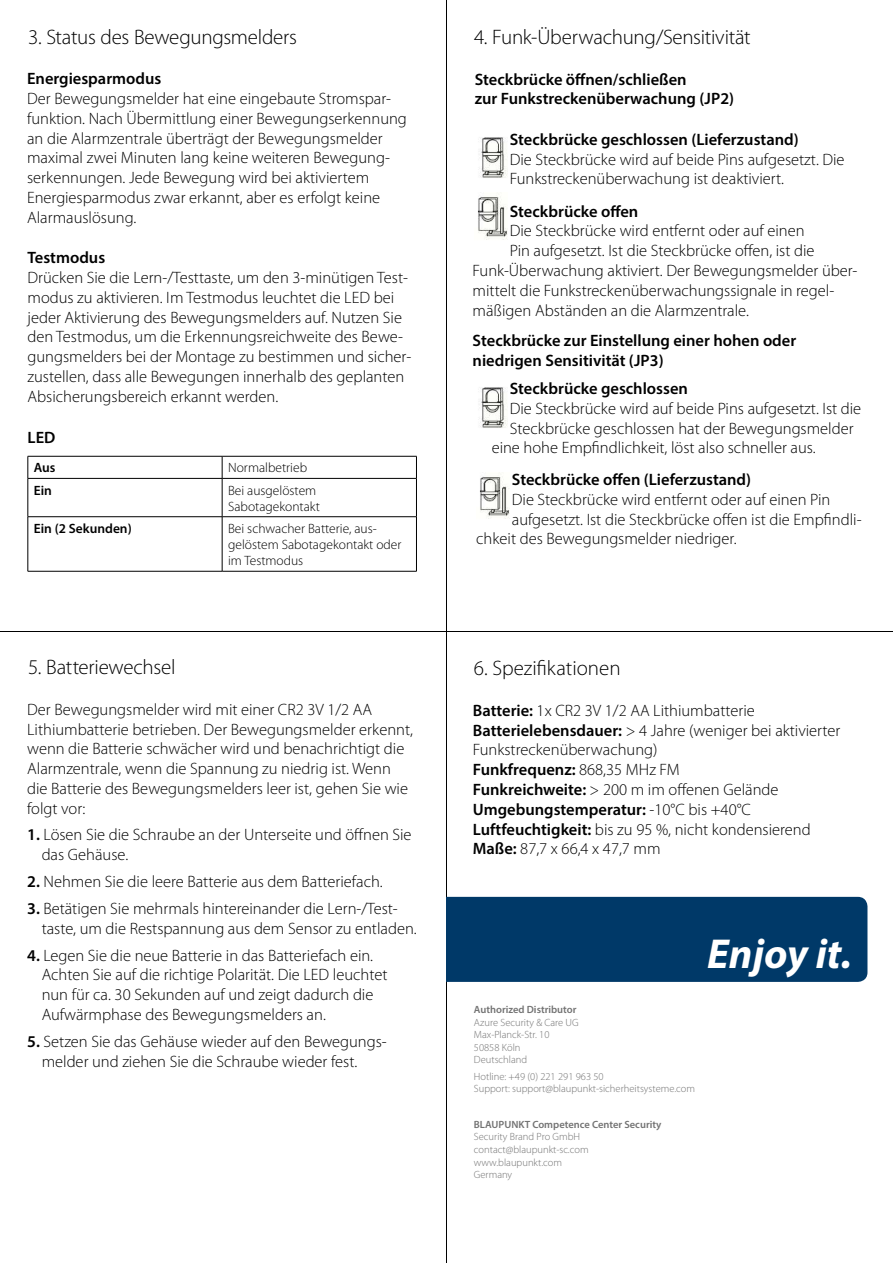
<style>
.page{position:relative;width:893px;height:1263px;background:#fff}
.page>*{position:absolute;margin:0;border:0;box-sizing:border-box;transform-origin:0 0}
.t1{font:italic 700 42px "Myriad Pro";color:#fff}
.t2{font:300 21px "Myriad Pro";letter-spacing:-.01em;color:#000}
.t3{font:300 16.5px/19.8px "Myriad Pro";color:#000}
.t4{font:600 16.5px/19.8px "Myriad Pro";color:#000}
.t5{font:300 13.5px/16.2px "Myriad Pro";color:#000}
.t6{font:600 13.5px "Myriad Pro";color:#000}
.t7{font:300 10.5px/12.6px "Myriad Pro";color:#737373}
.t8{font:600 10.5px "Myriad Pro";color:#737373}
.s1{font-weight:600}
</style>
<div class="page">
<hr style="left:446px;top:0;width:1px;height:1263px;background:#000">
<hr style="left:0;top:631px;width:893px;height:1px;background:#000">
<svg style="left:222px;top:457px;width:1px;height:21px"></svg>
<hr style="left:28px;top:478px;width:194px;height:1px;background:#000">
<hr style="left:222px;top:478px;width:195px;height:1px;background:#000">
<hr style="left:222px;top:479px;width:1px;height:37px;background:#000">
<hr style="left:28px;top:516px;width:194px;height:1px;background:#000">
<hr style="left:222px;top:516px;width:195px;height:1px;background:#000">
<hr style="left:222px;top:517px;width:1px;height:54px;background:#000">
<hr style="left:28px;top:456px;width:194px;height:1px;background:#000">
<svg style="left:28px;top:456px;width:1px;height:22px"></svg>
<hr style="left:222px;top:456px;width:195px;height:1px;background:#000">
<svg style="left:416px;top:456px;width:1px;height:22px"></svg>
<hr style="left:28px;top:479px;width:1px;height:37px;background:#000">
<hr style="left:416px;top:479px;width:1px;height:37px;background:#000">
<hr style="left:28px;top:517px;width:1px;height:54px;background:#000">
<hr style="left:416px;top:517px;width:1px;height:54px;background:#000">
<hr style="left:28px;top:571px;width:194px;height:1px;background:#000">
<hr style="left:222px;top:571px;width:195px;height:1px;background:#000">
<img style="left:480px;top:137px;width:28px;height:41px">
<img style="left:478px;top:194px;width:30px;height:46px">
<img style="left:480px;top:387px;width:28px;height:41px">
<img style="left:480px;top:474px;width:30px;height:45px">
<div style="left:379px;top:897px;width:488px;height:85px;background:#003968;border-radius:10px"></div>
<div style="left:378px;top:866px;width:68px;height:145px;background:#fff"></div>
<p class="t2" style="left:28px;top:27px;width:271px">3. Status des Bewegungsmelders</p>
<p class="t4" style="left:27px;top:70px;width:136px">Energiesparmodus</p>
<p class="t3" style="left:27px;top:89px;width:381px">Der Bewegungsmelder hat eine eingebaute Stromspar&shy;funktion. Nach Übermittlung einer Bewegungserkennung an die Alarmzentrale überträgt der Bewegungsmelder maximal zwei Minuten lang keine weiteren Bewegung&shy;serkennungen. Jede Bewegung wird bei aktiviertem Energiesparmodus zwar erkannt, aber es erfolgt keine Alarmauslösung.</p>
<p class="t4" style="left:28px;top:249px;width:79px">Testmodus</p>
<p class="t3" style="left:28px;top:268px;width:385px">Drücken Sie die Lern-/Testtaste, um den 3-minütigen Test&shy;modus zu aktivieren. Im Testmodus leuchtet die LED bei jeder Aktivierung des Bewegungsmelders auf. Nutzen Sie den Testmodus, um die Erkennungsreichweite des Bewe&shy;gungsmelders bei der Montage zu bestimmen und sicher&shy;zustellen, dass alle Bewegungen innerhalb des geplanten Absicherungsbereich erkannt werden.</p>
<p class="t4" style="left:28px;top:429px;width:29px">LED</p>
<p class="t6" style="left:34px;top:463px;width:23px">Aus</p>
<p class="t5" style="left:228px;top:460px;width:80px">Normalbetrieb</p>
<p class="t6" style="left:34px;top:485px;width:20px">Ein</p>
<p class="t5" style="left:228px;top:482px;width:93px">Bei ausgelöstem<br>Sabotagekontakt</p>
<p class="t6" style="left:34px;top:523px;width:99px">Ein (2 Sekunden)</p>
<p class="t5" style="left:228px;top:521px;width:175px">Bei schwacher Batterie, aus&shy;gelöstem Sabotagekontakt oder im Testmodus</p>
<p class="t2" style="left:474px;top:27px;width:278px">4. Funk-Überwachung/Sensitivität</p>
<p class="t4" style="left:475px;top:71px;width:261px">Steckbrücke öffnen/schließen<br>zur Funkstreckenüberwachung (JP2)</p>
<p class="t4" style="left:510px;top:131px;width:290px">Steckbrücke geschlossen (Lieferzustand)</p>
<p class="t3" style="left:510px;top:150px;width:336px">Die Steckbrücke wird auf beide Pins aufgesetzt. Die<br>Funkstreckenüberwachung ist deaktiviert.</p>
<p class="t4" style="left:510px;top:202px;width:130px">Steckbrücke offen</p>
<p class="t3" style="left:510px;top:222px;width:296px">Die Steckbrücke wird entfernt oder auf einen</p>
<p class="t3" style="left:510px;top:241px;width:306px">Pin aufgesetzt. Ist die Steckbrücke offen, ist die</p>
<p class="t3" style="left:473px;top:261px;width:386px">Funk-Überwachung aktiviert. Der Bewegungsmelder über-</p>
<p class="t3" style="left:473px;top:281px;width:363px">mittelt die Funkstreckenüberwachungssignale in regel-</p>
<p class="t3" style="left:473px;top:301px;width:278px">mäßigen Abständen an die Alarmzentrale.</p>
<p class="t4" style="left:473px;top:332px;width:325px">Steckbrücke zur Einstellung einer hohen oder niedrigen Sensitivität (JP3)</p>
<p class="t4" style="left:510px;top:380px;width:180px">Steckbrücke geschlossen</p>
<p class="t3" style="left:510px;top:399px;width:353px">Die Steckbrücke wird auf beide Pins aufgesetzt. Ist die</p>
<p class="t3" style="left:510px;top:419px;width:345px">Steckbrücke geschlossen hat der Bewegungsmelder</p>
<p class="t3" style="left:492px;top:439px;width:325px">eine hohe Empfindlichkeit, löst also schneller aus.</p>
<p class="t4" style="left:512px;top:471px;width:241px">Steckbrücke offen (Lieferzustand)</p>
<p class="t3" style="left:512px;top:490px;width:320px">Die Steckbrücke wird entfernt oder auf einen Pin</p>
<p class="t3" style="left:512px;top:510px;width:351px">aufgesetzt. Ist die Steckbrücke offen ist die Empfindli-</p>
<p class="t3" style="left:476px;top:530px;width:262px">chkeit des Bewegungsmelder niedriger.</p>
<p class="t2" style="left:28px;top:657px;width:149px">5. Batteriewechsel</p>
<p class="t3" style="left:27px;top:700px;width:387px">Der Bewegungsmelder wird mit einer CR2 3V 1/2 AA Lithiumbatterie betrieben. Der Bewegungsmelder erkennt, wenn die Batterie schwächer wird und benachrichtigt die Alarmzentrale, wenn die Spannung zu niedrig ist. Wenn die Batterie des Bewegungsmelders leer ist, gehen Sie wie folgt vor:</p>
<p class="t3" style="left:473px;top:701px;width:369px"><span class="s1">Batterie:</span> 1x CR2 3V 1/2 AA Lithiumbatterie <span class="s1">Batterielebensdauer:</span> &gt; 4 Jahre (weniger bei aktivierter Funkstreckenüberwachung)<br><span class="s1">Funkfrequenz:</span> 868,35 MHz FM<br><span class="s1">Funkreichweite:</span> &gt; 200 m im offenen Gelände <span class="s1">Umgebungstemperatur:</span> -10°C bis +40°C <span class="s1">Luftfeuchtigkeit:</span> bis zu 95 %, nicht kondensierend <span class="s1">Maße:</span> 87,7 x 66,4 x 47,7 mm</p>
<p class="t2" style="left:474px;top:658px;width:148px">6. Spezifikationen</p>
<p class="t3" style="left:42px;top:825px;width:371px;text-indent:-14px"><span class="s1">1.</span> Lösen Sie die Schraube an der Unterseite und öffnen Sie das Gehäuse.</p>
<p class="t3" style="left:27px;top:872px;width:357px"><span class="s1">2.</span> Nehmen Sie die leere Batterie aus dem Batteriefach.</p>
<p class="t3" style="left:42px;top:899px;width:377px;text-indent:-14px"><span class="s1">3.</span> Betätigen Sie mehrmals hintereinander die Lern-/Test&shy;taste, um die Restspannung aus dem Sensor zu entladen.</p>
<p class="t3" style="left:42px;top:946px;width:347px;text-indent:-14px"><span class="s1">4.</span> Legen Sie die neue Batterie in das Batteriefach ein.<br>Achten Sie auf die richtige Polarität. Die LED leuchtet nun für ca. 30 Sekunden auf und zeigt dadurch die Aufwärmphase des Bewegungsmelders an.</p>
<p class="t3" style="left:42px;top:1032px;width:347px;text-indent:-14px"><span class="s1">5.</span> Setzen Sie das Gehäuse wieder auf den Bewegungs&shy;melder und ziehen Sie die Schraube wieder fest.</p>
<h1 class="t1" style="left:707px;top:939px;width:146px">Enjoy it.</h1>
<p class="t8" style="left:474px;top:1005px;width:104px">Authorized Distributor</p>
<p class="t7" style="left:474px;top:1016px;width:106px">Azure Security &amp; Care UG<br>Max-Planck-Str. 10<br>50858 Köln<br>Deutschland</p>
<p class="t7" style="left:474px;top:1070px;width:223px">Hotline: +49 (0) 221 291 963 50<br>Support: support@blaupunkt-sicherheitsysteme.com</p>
<p class="t8" style="left:474px;top:1120px;width:189px">BLAUPUNKT Competence Center Security</p>
<p class="t7" style="left:474px;top:1131px;width:116px">Security Brand Pro GmbH contact@blaupunkt-sc.com www.blaupunkt.com<br>Germany</p>
</div>
